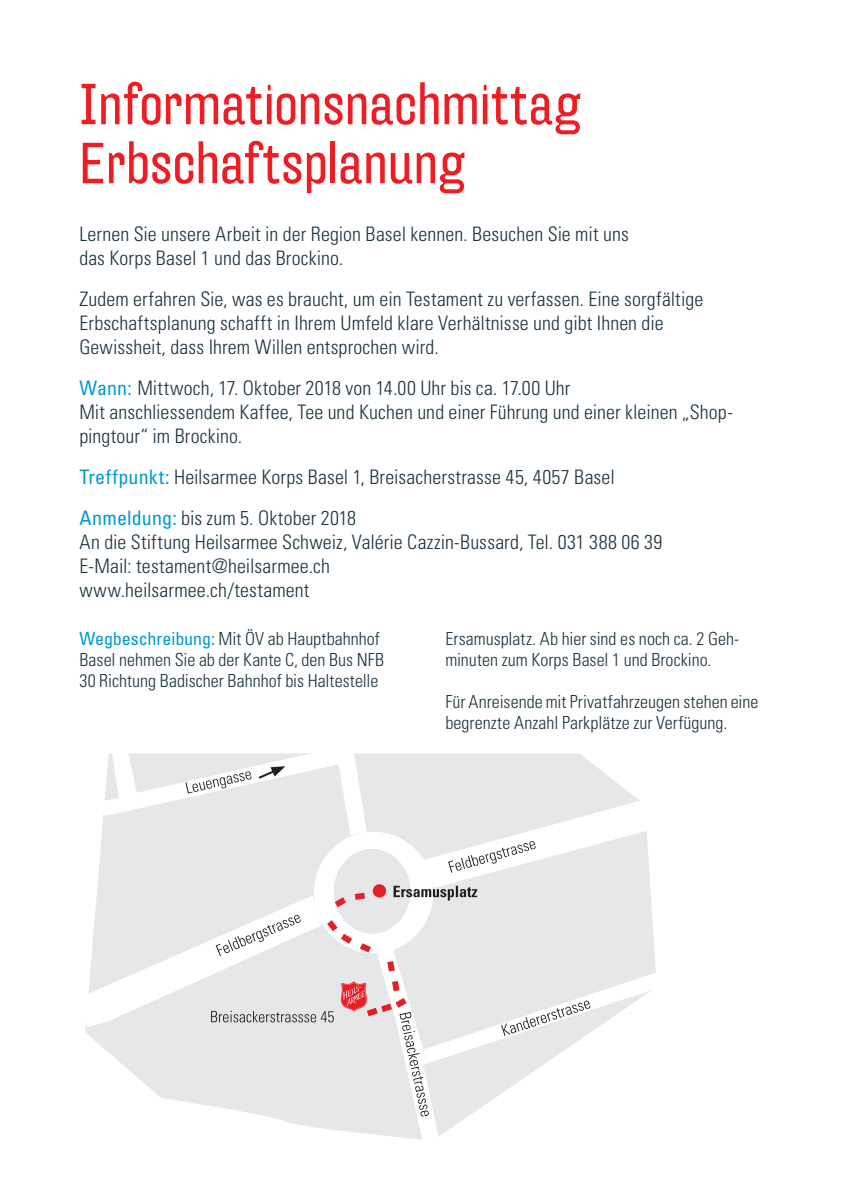
<style>
.page{position:relative;width:842px;height:1191px;background:#fff}
.page>*{position:absolute;margin:0;border:0;box-sizing:border-box;transform-origin:0 0}
.Broschüre_A5_Titel_R{font:56px/59px "Hydra OT Extd";letter-spacing:.005em;color:#ee1d23}
.Broschüre_A5_Fliesst{font:300 condensed 20px/24px "Univers LT Std";letter-spacing:.005em;color:#1d343f}
.Einleitung_Projekt{font:300 condensed 18px/21px "Univers LT Std";color:#1d343f}
.s1{font-weight:400;color:#0099cd}
</style>
<div class="page">
<svg style="left:267px;top:1116px;width:110px;height:19px;fill:#e6e7e9"></svg>
<svg style="left:377px;top:1116px;width:91px;height:24px;fill:#e6e7e9"></svg>
<svg style="left:85px;top:753px;width:571px;height:363px"></svg>
<p class="Broschüre_A5_Titel_R" style="left:79px;top:76px;width:503px">Informationsnachmittag<br>Erbschaftsplanung</p>
<p class="Broschüre_A5_Fliesst" style="left:79px;top:222px;width:551px">Lernen Sie unsere Arbeit in der Region Basel kennen. Besuchen Sie mit uns das Korps Basel 1 und das Brockino.</p>
<p class="Broschüre_A5_Fliesst" style="left:79px;top:287px;width:625px">Zudem erfahren Sie, was es braucht, um ein Testament zu verfassen. Eine sorgfältige<br>Erbschaftsplanung schafft in Ihrem Umfeld klare Verhältnisse und gibt Ihnen die<br>Gewissheit, dass Ihrem Willen entsprochen wird.</p>
<p class="Broschüre_A5_Fliesst" style="left:79px;top:376px;width:655px"><span class="s1">Wann:</span> Mittwoch, 17. Oktober 2018 von 14.00 Uhr bis ca. 17.00 Uhr<br>Mit anschliessendem Kaffee, Tee und Kuchen und einer Führung und einer kleinen „Shop&shy;pingtour“ im Brockino.</p>
<p class="Broschüre_A5_Fliesst" style="left:79px;top:465px;width:537px"><span class="s1">Treffpunkt:</span> Heilsarmee Korps Basel 1, Breisacherstrasse 45, 4057 Basel</p>
<p class="Broschüre_A5_Fliesst" style="left:79px;top:506px;width:584px"><span class="s1">Anmeldung:</span> bis zum 5. Oktober 2018<br>An die Stiftung Heilsarmee Schweiz, Valérie Cazzin-Bussard, Tel. 031 388 06 39<br>E-Mail: testament@heilsarmee.ch<br>www.heilsarmee.ch/testament</p>
<p class="Einleitung_Projekt" style="left:79px;top:628px;width:306px"><span class="s1">Wegbeschreibung:</span> Mit ÖV ab Hauptbahnhof<br>Basel nehmen Sie ab der Kante C, den Bus NFB<br>30 Richtung Badischer Bahnhof bis Haltestelle</p>
<p class="Einleitung_Projekt" style="left:445px;top:628px;width:295px">Ersamusplatz. Ab hier sind es noch ca. 2 Geh&shy;minuten zum Korps Basel 1 und Brockino.</p>
<p class="Einleitung_Projekt" style="left:445px;top:691px;width:314px">Für Anreisende mit Privatfahrzeugen stehen eine begrenzte Anzahl Parkplätze zur Verfügung.</p>
</div>
